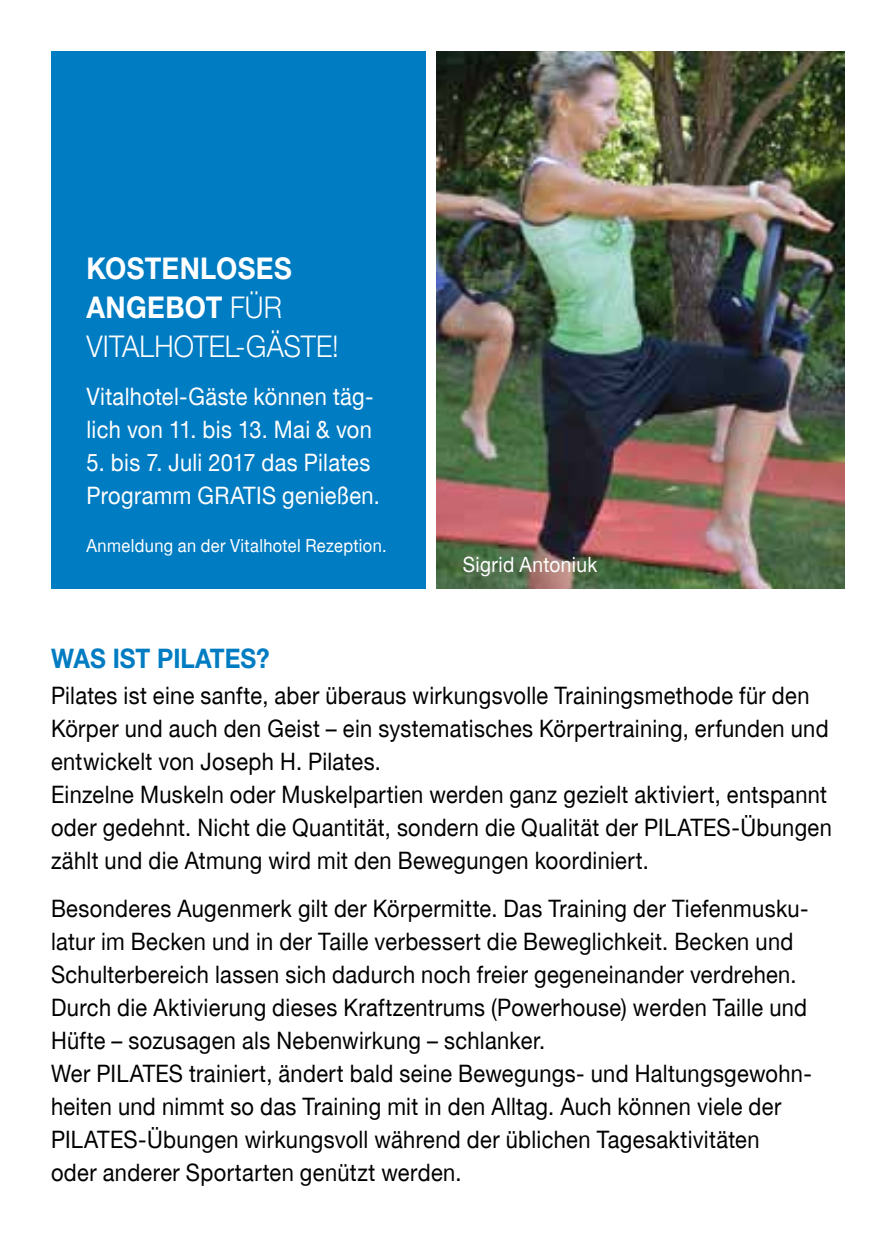
<style>
.page{position:relative;width:893px;height:1234px;background:#fff}
.page>*{position:absolute;margin:0;border:0;box-sizing:border-box;transform-origin:0 0}
.t1{font:300 30px/39px "Helvetica Neue";letter-spacing:.005em;color:#fff;scale:.91 1}
.t2{font:700 27px "Helvetica Neue";color:#007cc2;scale:.9 1}
.t3{font:24px/33px "Helvetica Neue East A";letter-spacing:.015em;color:#000;scale:.91 1}
.t4{font:24px/33px "Helvetica Neue East A";letter-spacing:.015em;color:#fff;scale:.91 1}
.t5{font:21px "Helvetica Neue East A";letter-spacing:.02em;color:#fff;scale:.91 1}
.t6{font:18px "Helvetica Neue East A";letter-spacing:.025em;color:#fff;scale:.91 1}
.s1{font-weight:700}
</style>
<div class="page">
<img style="left:436px;top:51px;width:408px;height:537px">
<div style="left:51px;top:51px;width:374px;height:537px;background:#007cc2"></div>
<p class="t1" style="left:86px;top:248px;width:279px"><span class="s1">KOSTENLOSES<br>ANGEBOT</span> FÜR<br>VITALHOTEL-GÄSTE!</p>
<p class="t4" style="left:86px;top:380px;width:317px">Vitalhotel-Gäste können täg&shy;lich von 11. bis 13. Mai &amp; von</p>
<p class="t4" style="left:86px;top:446px;width:324px">5. bis 7. Juli 2017 das Pilates<br>Programm GRATIS genießen.</p>
<p class="t6" style="left:86px;top:535px;width:331px">Anmeldung an der Vitalhotel Rezeption.</p>
<p class="t5" style="left:463px;top:552px;width:149px">Sigrid Antoniuk</p>
<p class="t2" style="left:51px;top:641px;width:245px">WAS IST PILATES?</p>
<p class="t3" style="left:51px;top:679px;width:860px">Pilates ist eine sanfte, aber überaus wirkungsvolle Trainingsmethode für den Körper und auch den Geist – ein systematisches Körpertraining, erfunden und entwickelt von Joseph H. Pilates.<br>Einzelne Muskeln oder Muskelpartien werden ganz gezielt aktiviert, entspannt oder gedehnt. Nicht die Quantität, sondern die Qualität der PILATES-Übungen zählt und die Atmung wird mit den Bewegungen koordiniert.</p>
<p class="t3" style="left:51px;top:892px;width:838px">Besonderes Augenmerk gilt der Körpermitte. Das Training der Tiefenmusku&shy;latur im Becken und in der Taille verbessert die Beweglichkeit. Becken und Schulterbereich lassen sich dadurch noch freier gegeneinander verdrehen.<br>Durch die Aktivierung dieses Kraftzentrums (Powerhouse) werden Taille und Hüfte – sozusagen als Nebenwirkung – schlanker.<br>Wer PILATES trainiert, ändert bald seine Bewegungs- und Haltungsgewohn&shy;heiten und nimmt so das Training mit in den Alltag. Auch können viele der PILATES-Übungen wirkungsvoll während der üblichen Tagesaktivitäten<br>oder anderer Sportarten genützt werden.</p>
</div>
